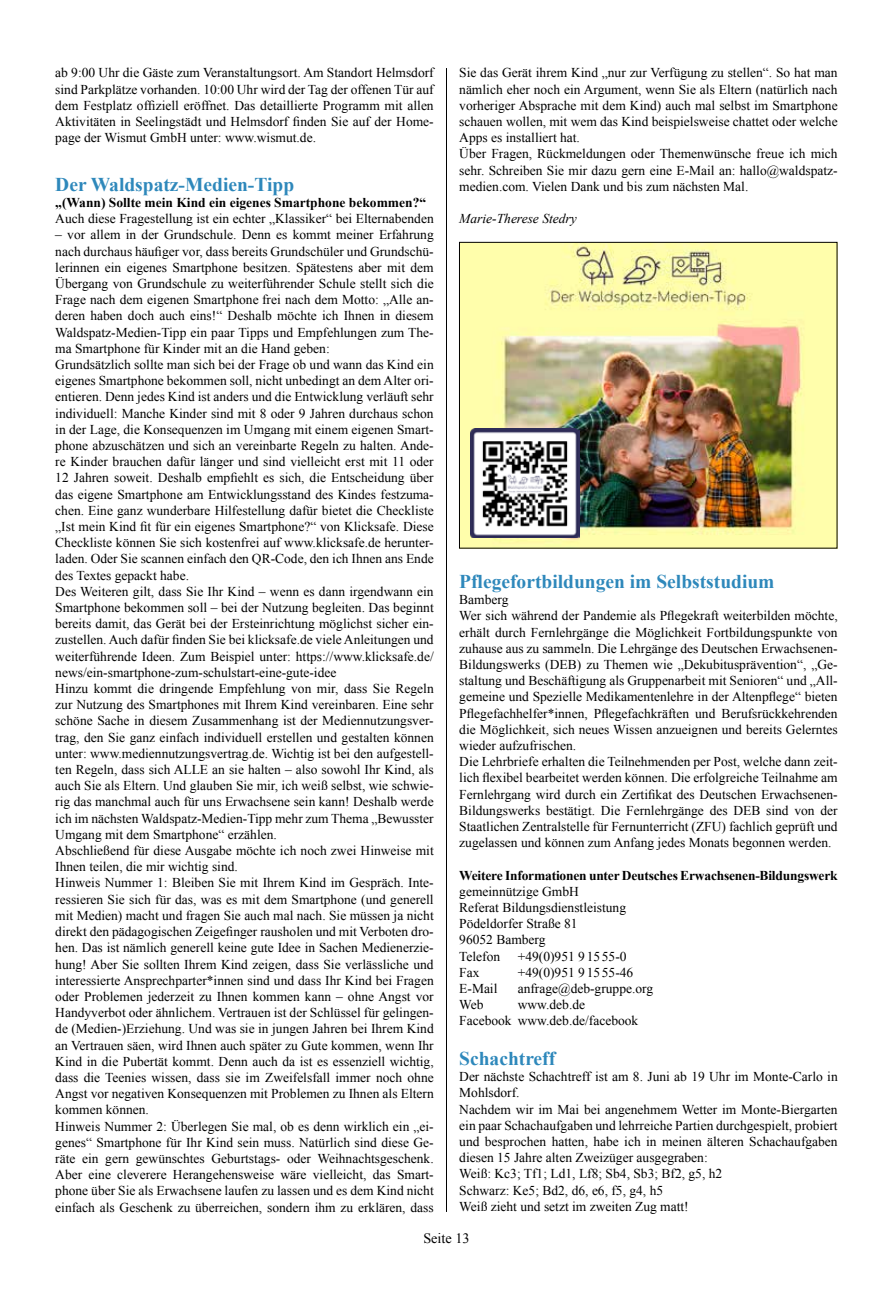
<style>
.page{position:relative;width:893px;height:1297px;background:#fff}
.page>*{position:absolute;margin:0;border:0;box-sizing:border-box;transform-origin:0 0}
.t1{font:700 19.5px "Times New Roman";color:#2e88bb}
.t2{font:14.25px "Times New Roman";color:#000}
.t3{font:13.5px/16.2px "Times New Roman";color:#000}
.t4{font:700 13.5px "Times New Roman";letter-spacing:-.015em;color:#000}
.t5{font:italic 13.5px "Times New Roman";color:#000}
</style>
<div class="page">
<hr style="left:446px;top:68px;width:1px;height:1144px;background:#000">
<img style="left:461px;top:244px;width:374px;height:302px">
<div style="left:459px;top:242px;width:378px;height:306px;border:1px solid #000"></div>
<img style="left:471px;top:428px;width:109px;height:110px">
<p class="t3" style="left:55px;top:65px;width:380px;text-align:justify">ab 9:00 Uhr die Gäste zum Veranstaltungsort. Am Standort Helmsdorf sind Parkplätze vorhanden. 10:00 Uhr wird der Tag der offenen Tür auf dem Festplatz offiziell eröffnet. Das detaillierte Programm mit allen Aktivitäten in Seelingstädt und Helmsdorf finden Sie auf der Home&shy;page der Wismut GmbH unter: www.wismut.de.</p>
<h1 class="t1" style="left:55px;top:171px;width:240px">Der Waldspatz-Medien-Tipp</h1>
<p class="t4" style="left:55px;top:193px;width:372px">„(Wann) Sollte mein Kind ein eigenes Smartphone bekommen?“</p>
<p class="t3" style="left:55px;top:210px;width:380px">Auch diese Fragestellung ist ein echter „Klassiker“ bei Elternabenden</p>
<p class="t3" style="left:55px;top:227px;width:380px">– vor allem in der Grundschule. Denn es kommt meiner Erfahrung nach durchaus häufiger vor, dass bereits Grundschüler und Grundschü&shy;lerinnen ein eigenes Smartphone besitzen. Spätestens aber mit dem Übergang von Grundschule zu weiterführender Schule stellt sich die Frage nach dem eigenen Smartphone frei nach dem Motto: „Alle an&shy;deren haben doch auch eins!“ Deshalb möchte ich Ihnen in diesem Waldspatz-Medien-Tipp ein paar Tipps und Empfehlungen zum The&shy;ma Smartphone für Kinder mit an die Hand geben:<br>Grundsätzlich sollte man sich bei der Frage ob und wann das Kind ein eigenes Smartphone bekommen soll, nicht unbedingt an dem Alter ori&shy;entieren. Denn jedes Kind ist anders und die Entwicklung verläuft sehr individuell: Manche Kinder sind mit 8 oder 9 Jahren durchaus schon in der Lage, die Konsequenzen im Umgang mit einem eigenen Smart&shy;phone abzuschätzen und sich an vereinbarte Regeln zu halten. Ande&shy;re Kinder brauchen dafür länger und sind vielleicht erst mit 11 oder 12 Jahren soweit. Deshalb empfiehlt es sich, die Entscheidung über das eigene Smartphone am Entwicklungsstand des Kindes festzuma&shy;chen. Eine ganz wunderbare Hilfestellung dafür bietet die Checkliste „Ist mein Kind fit für ein eigenes Smartphone?“ von Klicksafe. Diese Checkliste können Sie sich kostenfrei auf www.klicksafe.de herunter&shy;laden. Oder Sie scannen einfach den QR-Code, den ich Ihnen ans Ende des Textes gepackt habe.<br>Des Weiteren gilt, dass Sie Ihr Kind – wenn es dann irgendwann ein Smartphone bekommen soll – bei der Nutzung begleiten. Das beginnt bereits damit, das Gerät bei der Ersteinrichtung möglichst sicher ein&shy;zustellen. Auch dafür finden Sie bei klicksafe.de viele Anleitungen und weiterführende Ideen. Zum Beispiel unter: https://www.klicksafe.de/ news/ein-smartphone-zum-schulstart-eine-gute-idee<br>Hinzu kommt die dringende Empfehlung von mir, dass Sie Regeln zur Nutzung des Smartphones mit Ihrem Kind vereinbaren. Eine sehr schöne Sache in diesem Zusammenhang ist der Mediennutzungsver&shy;trag, den Sie ganz einfach individuell erstellen und gestalten können unter: www.mediennutzungsvertrag.de. Wichtig ist bei den aufgestell&shy;ten Regeln, dass sich ALLE an sie halten – also sowohl Ihr Kind, als auch Sie als Eltern. Und glauben Sie mir, ich weiß selbst, wie schwie&shy;rig das manchmal auch für uns Erwachsene sein kann! Deshalb werde ich im nächsten Waldspatz-Medien-Tipp mehr zum Thema „Bewusster Umgang mit dem Smartphone“ erzählen.<br>Abschließend für diese Ausgabe möchte ich noch zwei Hinweise mit Ihnen teilen, die mir wichtig sind.<br>Hinweis Nummer 1: Bleiben Sie mit Ihrem Kind im Gespräch. Inte&shy;ressieren Sie sich für das, was es mit dem Smartphone (und generell mit Medien) macht und fragen Sie auch mal nach. Sie müssen ja nicht direkt den pädagogischen Zeigefinger rausholen und mit Verboten dro&shy;hen. Das ist nämlich generell keine gute Idee in Sachen Medienerzie&shy;hung! Aber Sie sollten Ihrem Kind zeigen, dass Sie verlässliche und interessierte Ansprechparter*innen sind und dass Ihr Kind bei Fragen oder Problemen jederzeit zu Ihnen kommen kann – ohne Angst vor Handyverbot oder ähnlichem. Vertrauen ist der Schlüssel für gelingen&shy;de (Medien-)Erziehung. Und was sie in jungen Jahren bei Ihrem Kind an Vertrauen säen, wird Ihnen auch später zu Gute kommen, wenn Ihr Kind in die Pubertät kommt. Denn auch da ist es essenziell wichtig, dass die Teenies wissen, dass sie im Zweifelsfall immer noch ohne Angst vor negativen Konsequenzen mit Problemen zu Ihnen als Eltern kommen können.<br>Hinweis Nummer 2: Überlegen Sie mal, ob es denn wirklich ein „ei&shy;genes“ Smartphone für Ihr Kind sein muss. Natürlich sind diese Ge&shy;räte ein gern gewünschtes Geburtstags- oder Weihnachtsgeschenk.<br>Aber eine cleverere Herangehensweise wäre vielleicht, das Smart&shy;phone über Sie als Erwachsene laufen zu lassen und es dem Kind nicht einfach als Geschenk zu überreichen, sondern ihm zu erklären, dass</p>
<p class="t3" style="left:459px;top:65px;width:380px">Sie das Gerät ihrem Kind „nur zur Verfügung zu stellen“. So hat man nämlich eher noch ein Argument, wenn Sie als Eltern (natürlich nach vorheriger Absprache mit dem Kind) auch mal selbst im Smartphone schauen wollen, mit wem das Kind beispielsweise chattet oder welche Apps es installiert hat.<br>Über Fragen, Rückmeldungen oder Themenwünsche freue ich mich sehr. Schreiben Sie mir dazu gern eine E-Mail an: hallo@waldspatz&shy;medien.com. Vielen Dank und bis zum nächsten Mal.</p>
<p class="t5" style="left:459px;top:209px;width:119px">Marie-Therese Stedry</p>
<h1 class="t1" style="left:459px;top:568px;width:317px">Pflegefortbildungen im Selbststudium</h1>
<p class="t3" style="left:459px;top:591px;width:380px">Bamberg<br>Wer sich während der Pandemie als Pflegekraft weiterbilden möchte, erhält durch Fernlehrgänge die Möglichkeit Fortbildungspunkte von zuhause aus zu sammeln. Die Lehrgänge des Deutschen Erwachsenen-Bildungswerks (DEB) zu Themen wie „Dekubitusprävention“, „Ge&shy;staltung und Beschäftigung als Gruppenarbeit mit Senioren“ und „All&shy;gemeine und Spezielle Medikamentenlehre in der Altenpflege“ bieten Pflegefachhelfer*innen, Pflegefachkräften und Berufsrückkehrenden die Möglichkeit, sich neues Wissen anzueignen und bereits Gelerntes wieder aufzufrischen.<br>Die Lehrbriefe erhalten die Teilnehmenden per Post, welche dann zeit&shy;lich flexibel bearbeitet werden können. Die erfolgreiche Teilnahme am Fernlehrgang wird durch ein Zertifikat des Deutschen Erwachsenen-Bildungswerks bestätigt. Die Fernlehrgänge des DEB sind von der Staatlichen Zentralstelle für Fernunterricht (ZFU) fachlich geprüft und zugelassen und können zum Anfang jedes Monats begonnen werden.</p>
<p class="t4" style="left:459px;top:866px;width:380px">Weitere Informationen unter Deutsches Erwachsenen-Bildungswerk</p>
<p class="t3" style="left:459px;top:883px;width:168px">gemeinnützige GmbH<br>Referat Bildungsdienstleistung<br>Pödeldorfer Straße 81<br>96052 Bamberg<br>Telefon</p>
<p class="t3" style="left:518px;top:948px;width:110px">+49(0)951 91555-0</p>
<p class="t3" style="left:459px;top:964px;width:22px">Fax</p>
<p class="t3" style="left:518px;top:964px;width:117px">+49(0)951 91555-46</p>
<p class="t3" style="left:459px;top:980px;width:40px">E-Mail</p>
<p class="t3" style="left:518px;top:980px;width:137px">anfrage@deb-gruppe.org</p>
<p class="t3" style="left:459px;top:996px;width:26px">Web</p>
<p class="t3" style="left:459px;top:996px;width:181px;text-align:center">www.deb.de<br>Facebook www.deb.de/facebook</p>
<h1 class="t1" style="left:459px;top:1045px;width:98px">Schachtreff</h1>
<p class="t3" style="left:459px;top:1068px;width:380px">Der nächste Schachtreff ist am 8. Juni ab 19 Uhr im Monte-Carlo in Mohlsdorf.<br>Nachdem wir im Mai bei angenehmem Wetter im Monte-Biergarten ein paar Schachaufgaben und lehrreiche Partien durchgespielt, probiert und besprochen hatten, habe ich in meinen älteren Schachaufgaben diesen 15 Jahre alten Zweizüger ausgegraben:<br>Weiß: Kc3; Tf1; Ld1, Lf8; Sb4, Sb3; Bf2, g5, h2<br>Schwarz: Ke5; Bd2, d6, e6, f5, g4, h5<br>Weiß zieht und setzt im zweiten Zug matt!</p>
<p class="t2" style="left:423px;top:1229px;width:48px">Seite 13</p>
</div>
